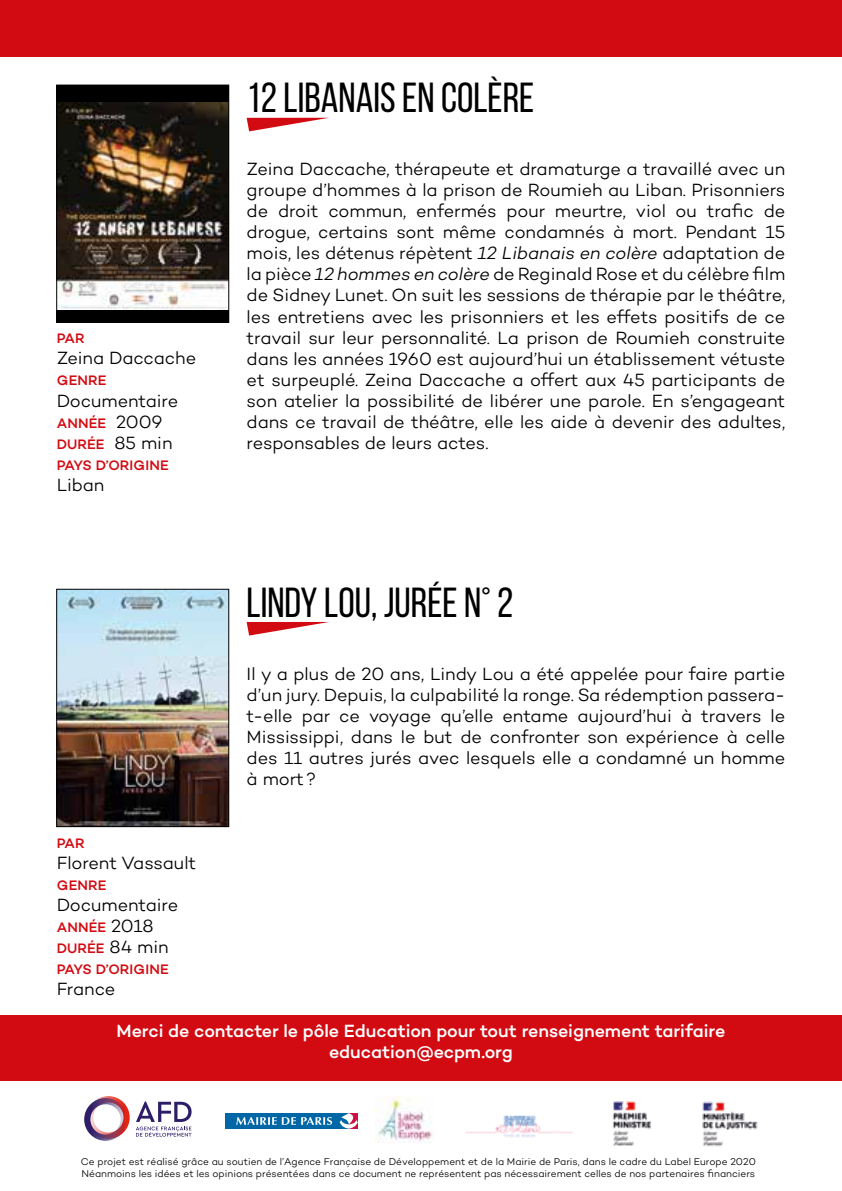
<style>
.page{position:relative;width:842px;height:1191px;background:#fff}
.page>*{position:absolute;margin:0;border:0;box-sizing:border-box;transform-origin:0 0}
.t1{font:42px "Bebas Neue";color:#000}
.t2{font:300 18px/21px "Campton";letter-spacing:-.005em;color:#000;text-align:justify}
.t3{font:500 18px/21px "Campton";letter-spacing:-.005em;color:#fff;text-align:center}
.t4{font:500 14px/21px "Campton";letter-spacing:.01em;color:#d20a11}
.t5{font:300 10px/12px "Campton";color:#000}
.s1{font-weight:300;font-size:18px;color:#000}
.s2{font-style:italic}
</style>
<div class="page">
<div style="left:0;top:0;width:842px;height:57px;background:#d20a11"></div>
<div style="left:0;top:1014px;width:842px;height:66px;background:#d20a11"></div>
<svg style="left:247px;top:118px;width:81px;height:13px"></svg>
<svg style="left:247px;top:622px;width:82px;height:13px"></svg>
<div style="left:57px;top:85px;width:172px;height:237px;background:#000"></div>
<img style="left:58px;top:102px;width:169px;height:207px">
<div style="left:56px;top:85px;width:173px;height:238px;border:1px solid #000"></div>
<img style="left:58px;top:591px;width:169px;height:234px">
<div style="left:56px;top:589px;width:173px;height:238px;border:1px solid #000"></div>
<img style="left:465px;top:1115px;width:108px;height:23px">
<svg style="left:84px;top:1096px;width:46px;height:44px"></svg>
<svg style="left:136px;top:1101px;width:56px;height:35px"></svg>
<img style="left:376px;top:1096px;width:57px;height:46px">
<div style="left:225px;top:1113px;width:124px;height:15px;background:#0067a6"></div>
<svg style="left:236px;top:1113px;width:122px;height:15px"></svg>
<img style="left:613px;top:1101px;width:38px;height:44px">
<img style="left:702px;top:1101px;width:56px;height:46px">
<p class="t4" style="left:57px;top:328px;width:29px">PAR</p>
<p class="t2" style="left:57px;top:347px;width:141px">Zeina Daccache</p>
<p class="t4" style="left:57px;top:370px;width:51px">GENRE</p>
<p class="t2" style="left:57px;top:389px;width:123px">Documentaire</p>
<p class="t4" style="left:57px;top:412px;width:117px">ANNÉE <span class="s1">2009<br></span>DURÉE <span class="s1">85 min<br></span>PAYS D’ORIGINE</p>
<p class="t2" style="left:57px;top:473px;width:49px">Liban</p>
<p class="t4" style="left:57px;top:832px;width:29px">PAR</p>
<p class="t2" style="left:57px;top:851px;width:141px">Florent Vassault</p>
<p class="t4" style="left:57px;top:874px;width:51px">GENRE</p>
<p class="t2" style="left:57px;top:893px;width:123px">Documentaire</p>
<p class="t4" style="left:57px;top:916px;width:113px">ANNÉE <span class="s1">2018<br></span>DURÉE <span class="s1">84 min<br></span>PAYS D’ORIGINE</p>
<p class="t2" style="left:57px;top:977px;width:60px">France</p>
<h1 class="t1" style="left:247px;top:75px;width:289px">12 LIBANAIS EN COLÈRE</h1>
<p class="t2" style="left:247px;top:158px;width:540px">Zeina Daccache, thérapeute et dramaturge a travaillé avec un groupe d’hommes à la prison de Roumieh au Liban. Prisonniers de droit commun, enfermés pour meurtre, viol ou trafic de drogue, certains sont même condamnés à mort. Pendant 15 mois, les détenus répètent <span class="s2">12 Libanais en colère</span> adaptation de la pièce <span class="s2">12 hommes en colère</span> de Reginald Rose et du célèbre film de Sidney Lunet. On suit les sessions de thérapie par le théâtre, les entretiens avec les prisonniers et les effets positifs de ce travail sur leur personnalité. La prison de Roumieh construite dans les années 1960 est aujourd’hui un établissement vétuste et surpeuplé. Zeina Daccache a offert aux 45 participants de son atelier la possibilité de libérer une parole. En s’engageant dans ce travail de théâtre, elle les aide à devenir des adultes, responsables de leurs actes.</p>
<h1 class="t1" style="left:247px;top:579px;width:268px">LINDY LOU, JURÉE N° 2</h1>
<p class="t2" style="left:247px;top:662px;width:540px">Il y a plus de 20 ans, Lindy Lou a été appelée pour faire partie d’un jury. Depuis, la culpabilité la ronge. Sa rédemption passera&shy;t-elle par ce voyage qu’elle entame aujourd’hui à travers le Mississippi, dans le but de confronter son expérience à celle des 11 autres jurés avec lesquels elle a condamné un homme à mort?</p>
<p class="t3" style="left:117px;top:1019px;width:610px">Merci de contacter le pôle Education pour tout renseignement tarifaire education@ecpm.org</p>
<p class="t5" style="left:81px;top:1155px;width:676px">Ce projet est réalisé grâce au soutien de l’Agence Française de Développement et de la Mairie de Paris, dans le cadre du Label Europe 2020<br>Néanmoins les idées et les opinions présentées dans ce document ne représentent pas nécessairement celles de nos partenaires financiers</p>
</div>
